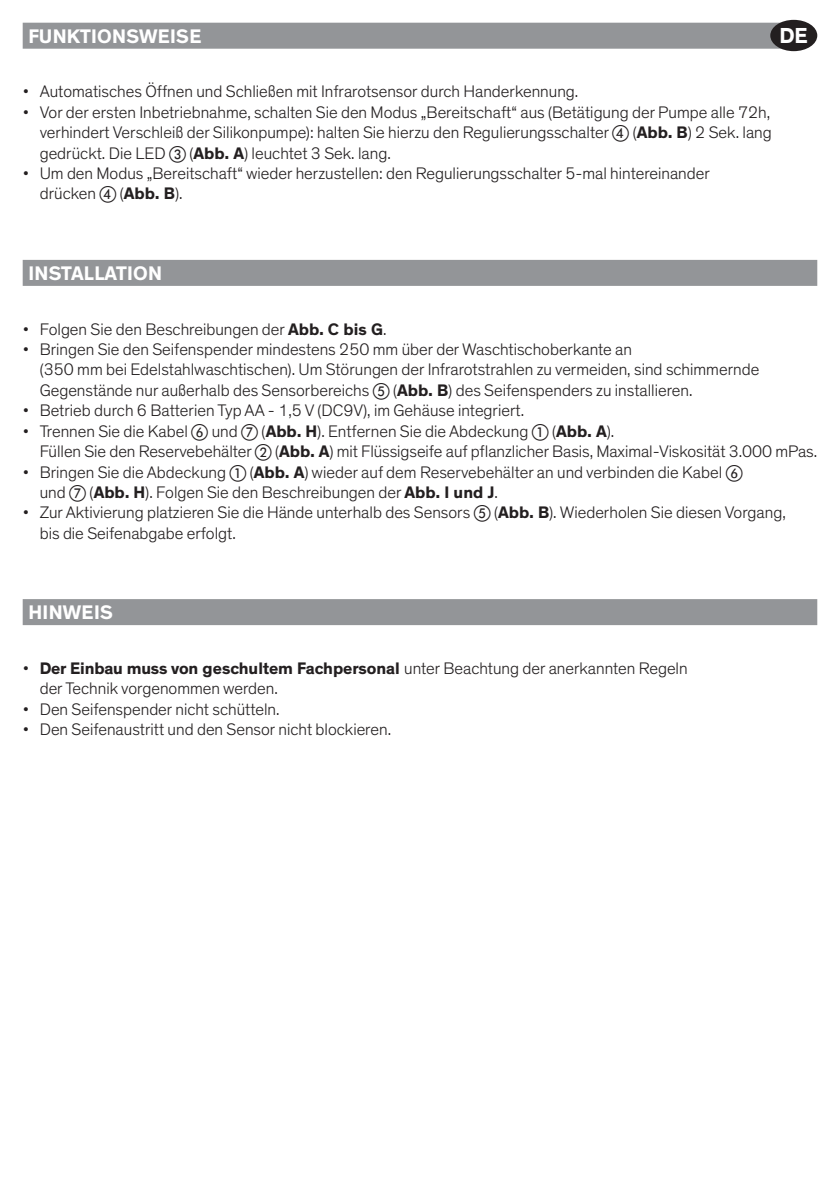
<style>
.page{position:relative;width:840px;height:1191px;background:#fff}
.page>*{position:absolute;margin:0;border:0;box-sizing:border-box;transform-origin:0 0}
.t1{font:700 22px "Theinhardt";color:#fff}
.t2{font:700 20px "Theinhardt";letter-spacing:.015em;color:#fff}
.t3{font:300 17px/20.4px "Theinhardt";color:#231f20}
.s1{font-family:"European Pi One";font-weight:400}
.s2{font-weight:700}
</style>
<div class="page">
<div style="left:23px;top:23px;width:782px;height:26px;background:#939598"></div>
<div style="left:23px;top:260px;width:793px;height:26px;background:#939598"></div>
<div style="left:23px;top:599px;width:793px;height:26px;background:#939598"></div>
<div style="left:769px;top:20px;width:47px;height:31px;background:#231f20;border-radius:50%"></div>
<p class="t2" style="left:28px;top:24px;width:174px">FUNKTIONSWEISE</p>
<p class="t3" style="left:23px;top:82px;width:557px">• Automatisches Öffnen und Schließen mit Infrarotsensor durch Handerkennung.</p>
<p class="t3" style="left:40px;top:102px;width:733px;text-align:justify;text-indent:-17px">• Vor der ersten Inbetriebnahme, schalten Sie den Modus „Bereitschaft“ aus (Betätigung der Pumpe alle 72h, verhindert Verschleiß der Silikonpumpe): halten Sie hierzu den Regulierungsschalter <span class="s1">D</span> (<span class="s2">Abb. B</span>) 2 Sek. lang gedrückt. Die LED <span class="s1">C</span> (<span class="s2">Abb. A</span>) leuchtet 3 Sek. lang.</p>
<p class="t3" style="left:40px;top:163px;width:671px;text-indent:-17px">• Um den Modus „Bereitschaft“ wieder herzustellen: den Regulierungsschalter 5-mal hintereinander drücken <span class="s1">D</span> (<span class="s2">Abb. B</span>).</p>
<p class="t1" style="left:779px;top:22px;width:30px">DE</p>
<p class="t2" style="left:28px;top:261px;width:135px">INSTALLATION</p>
<p class="t3" style="left:23px;top:319px;width:365px">• Folgen Sie den Beschreibungen der <span class="s2">Abb. C bis G</span>.</p>
<p class="t3" style="left:40px;top:339px;width:720px;text-indent:-17px">• Bringen Sie den Seifenspender mindestens 250 mm über der Waschtischoberkante an<br>(350 mm bei Edelstahlwaschtischen). Um Störungen der Infrarotstrahlen zu vermeiden, sind schimmernde<br>Gegenstände nur außerhalb des Sensorbereichs <span class="s1">E</span> (<span class="s2">Abb. B</span>) des Seifenspenders zu installieren.</p>
<p class="t3" style="left:23px;top:400px;width:502px">• Betrieb durch 6 Batterien Typ AA - 1,5 V (DC9V), im Gehäuse integriert.</p>
<p class="t3" style="left:40px;top:421px;width:778px;text-indent:-17px">• Trennen Sie die Kabel <span class="s1">F</span> und <span class="s1">G</span> (<span class="s2">Abb. H</span>). Entfernen Sie die Abdeckung <span class="s1">A</span> (<span class="s2">Abb. A</span>).<br>Füllen Sie den Reservebehälter <span class="s1">B</span> (<span class="s2">Abb. A</span>) mit Flüssigseife auf pflanzlicher Basis, Maximal-Viskosität 3.000 mPas.</p>
<p class="t3" style="left:40px;top:462px;width:704px;text-indent:-17px">• Bringen Sie die Abdeckung <span class="s1">A</span> (<span class="s2">Abb. A</span>) wieder auf dem Reservebehälter an und verbinden die Kabel <span class="s1">F </span>und <span class="s1">G</span> (<span class="s2">Abb. H</span>). Folgen Sie den Beschreibungen der <span class="s2">Abb. I und J</span>.</p>
<p class="t3" style="left:40px;top:502px;width:747px;text-indent:-17px">• Zur Aktivierung platzieren Sie die Hände unterhalb des Sensors <span class="s1">E</span> (<span class="s2">Abb. B</span>). Wiederholen Sie diesen Vorgang, bis die Seifenabgabe erfolgt.</p>
<p class="t2" style="left:28px;top:600px;width:86px">HINWEIS</p>
<p class="t3" style="left:40px;top:658px;width:649px;text-indent:-17px">• <span class="s2">Der Einbau muss von geschultem Fachpersonal</span> unter Beachtung der anerkannten Regeln der Technik vorgenommen werden.</p>
<p class="t3" style="left:23px;top:699px;width:258px">• Den Seifenspender nicht schütteln.</p>
<p class="t3" style="left:23px;top:719px;width:369px">• Den Seifenaustritt und den Sensor nicht blockieren.</p>
</div>
